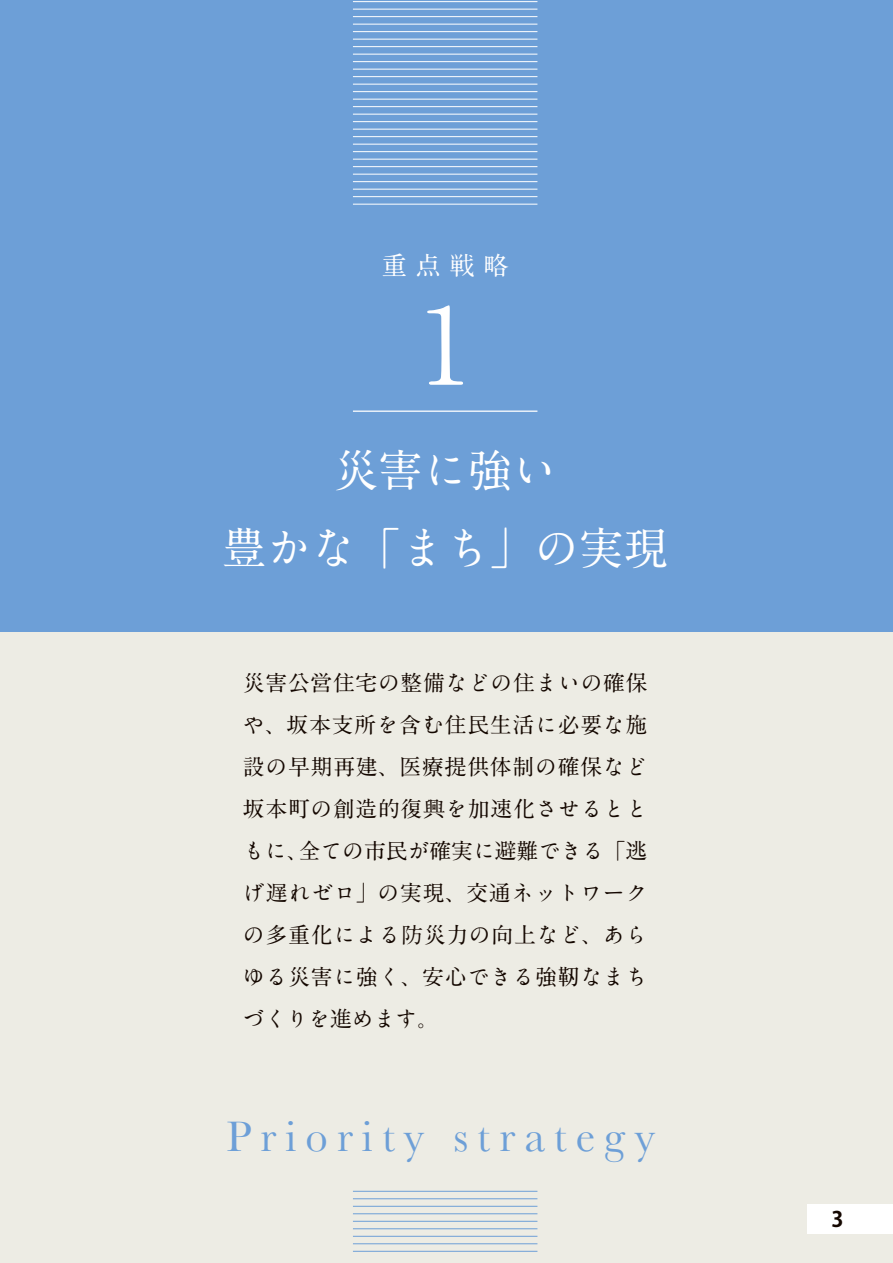
<style>
.page{position:relative;width:893px;height:1263px;background:#fff}
.page>*{position:absolute;margin:0;border:0;box-sizing:border-box;transform-origin:0 0}
.t1{font:700 106.35px "A1 Mincho Std";color:#fff}
.t2{font:44.7px "Baskerville";letter-spacing:.2em;color:#6d9fd7}
.t3{font:700 44.7px/78.2px "A1 Mincho Std";color:#fff;text-align:center}
.t4{font:700 25.5px "A1 Mincho Std";color:#fff}
.t5{font:700 21.75px/42px "A1 Mincho Std";letter-spacing:.035em;color:#140700;text-align:justify}
.t6{font:700 21.3px "Koz Go Pr 6 N";color:#140700}
</style>
<div class="page">
<div style="left:0;top:629px;width:893px;height:634px;background:#edece4"></div>
<div style="left:0;top:0;width:893px;height:631px;background:#6d9fd7"></div>
<hr style="left:353px;top:1251px;width:184px;height:1px;background:#6d9fd7">
<hr style="left:353px;top:1243px;width:184px;height:1px;background:#6d9fd7">
<hr style="left:353px;top:1236px;width:184px;height:1px;background:#6d9fd7">
<hr style="left:353px;top:1228px;width:184px;height:1px;background:#6d9fd7">
<hr style="left:353px;top:1221px;width:184px;height:1px;background:#6d9fd7">
<hr style="left:353px;top:1213px;width:184px;height:1px;background:#6d9fd7">
<hr style="left:353px;top:1206px;width:184px;height:1px;background:#6d9fd7">
<hr style="left:353px;top:1198px;width:184px;height:1px;background:#6d9fd7">
<hr style="left:353px;top:1191px;width:184px;height:1px;background:#6d9fd7">
<hr style="left:353px;top:410px;width:184px;height:2px;background:#fff">
<hr style="left:353px;top:204px;width:184px;height:1px;background:#fff">
<hr style="left:353px;top:196px;width:184px;height:1px;background:#fff">
<hr style="left:353px;top:189px;width:184px;height:1px;background:#fff">
<hr style="left:353px;top:181px;width:184px;height:1px;background:#fff">
<hr style="left:353px;top:174px;width:184px;height:1px;background:#fff">
<hr style="left:353px;top:166px;width:184px;height:1px;background:#fff">
<hr style="left:353px;top:159px;width:184px;height:1px;background:#fff">
<hr style="left:353px;top:151px;width:184px;height:1px;background:#fff">
<hr style="left:353px;top:144px;width:184px;height:1px;background:#fff">
<hr style="left:353px;top:136px;width:184px;height:1px;background:#fff">
<hr style="left:353px;top:129px;width:184px;height:1px;background:#fff">
<hr style="left:353px;top:121px;width:184px;height:1px;background:#fff">
<hr style="left:353px;top:114px;width:184px;height:1px;background:#fff">
<hr style="left:353px;top:106px;width:184px;height:1px;background:#fff">
<hr style="left:353px;top:99px;width:184px;height:1px;background:#fff">
<hr style="left:353px;top:91px;width:184px;height:1px;background:#fff">
<hr style="left:353px;top:84px;width:184px;height:1px;background:#fff">
<hr style="left:353px;top:76px;width:184px;height:1px;background:#fff">
<hr style="left:353px;top:69px;width:184px;height:1px;background:#fff">
<hr style="left:353px;top:61px;width:184px;height:1px;background:#fff">
<hr style="left:353px;top:54px;width:184px;height:1px;background:#fff">
<hr style="left:353px;top:46px;width:184px;height:1px;background:#fff">
<hr style="left:353px;top:39px;width:184px;height:1px;background:#fff">
<hr style="left:353px;top:31px;width:184px;height:1px;background:#fff">
<hr style="left:353px;top:24px;width:184px;height:1px;background:#fff">
<hr style="left:353px;top:16px;width:184px;height:1px;background:#fff">
<hr style="left:353px;top:9px;width:184px;height:1px;background:#fff">
<hr style="left:353px;top:1px;width:184px;height:1px;background:#fff">
<div style="left:808px;top:1204px;width:85px;height:29px;background:#fff"></div>
<p class="t4" style="left:381px;top:244px;width:129px">重 点 戦 略</p>
<h1 class="t1" style="left:392px;top:258px;width:108px">１</h1>
<h2 class="t3" style="left:222px;top:425px;width:448px">災害に強い<br>豊かな「まち」の実現</h2>
<p class="t5" style="left:243px;top:659px;width:406px">災害公営住宅の整備などの住まいの確保や、坂本支所を含む住民生活に必要な施設の早期再建、医療提供体制の確保など坂本町の創造的復興を加速化させるとともに、全ての市民が確実に避難できる「逃げ遅れゼロ」の実現、交通ネットワークの多重化による防災力の向上など、あらゆる災害に強く、安心できる強靭なまちづくりを進めます。</p>
<h2 class="t2" style="left:226px;top:1110px;width:431px">Priority strategy</h2>
<p class="t6" style="left:832px;top:1207px;width:14px">3</p>
</div>
